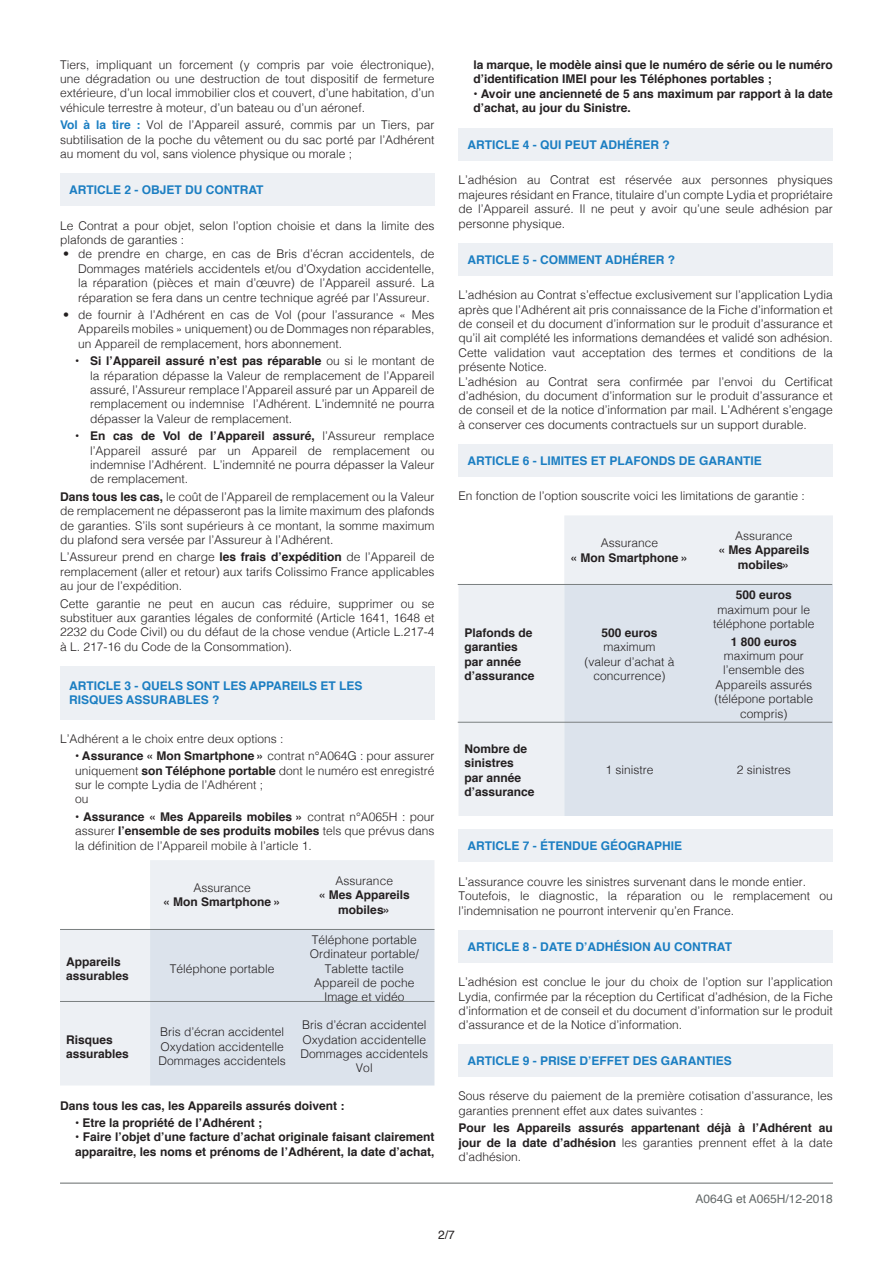
<style>
.page{position:relative;width:893px;height:1263px;background:#fff}
.page>*{position:absolute;margin:0;border:0;box-sizing:border-box;transform-origin:0 0}
.t1{font:300 12px/14.4px "Helvetica";color:#231f20;text-align:justify}
.t2{font:700 12px/14.4px "Helvetica";color:#231f20}
.t3{font:700 12px/14.4px "Helvetica";color:#1b7ec2}
.t4{font:12px "Helvetica";color:#646969}
.t5{font:12px "Helvetica";color:#231f20}
.s1{font-weight:700;color:#1b7ec2}
.s2{font-weight:700}
.s3{font-weight:300}
</style>
<div class="page">
<div style="left:60px;top:173px;width:374px;height:33px;background:#edf0f4"></div>
<div style="left:60px;top:666px;width:374px;height:53px;background:#edf0f4"></div>
<div style="left:458px;top:128px;width:374px;height:33px;background:#edf0f4"></div>
<div style="left:458px;top:829px;width:374px;height:33px;background:#edf0f4"></div>
<div style="left:458px;top:930px;width:374px;height:33px;background:#edf0f4"></div>
<div style="left:458px;top:1044px;width:374px;height:33px;background:#edf0f4"></div>
<div style="left:458px;top:243px;width:374px;height:33px;background:#edf0f4"></div>
<div style="left:458px;top:444px;width:374px;height:33px;background:#edf0f4"></div>
<hr style="left:60px;top:1183px;width:772px;height:1px;background:#646969">
<svg style="left:60px;top:860px;width:374px;height:226px;background:#e5eaf0"></svg>
<svg style="left:458px;top:515px;width:374px;height:301px"></svg>
<div style="left:564px;top:585px;width:268px;height:231px;background:#dce3ec"></div>
<hr style="left:458px;top:722px;width:374px;height:1px;background:#7a7f80">
<hr style="left:60px;top:1001px;width:374px;height:1px;background:#7a7f80">
<hr style="left:458px;top:584px;width:374px;height:1px;background:#7a7f80">
<hr style="left:60px;top:929px;width:374px;height:1px;background:#7a7f80">
<p class="t1" style="left:60px;top:56px;width:376px">Tiers, impliquant un forcement (y compris par voie électronique), une dégradation ou une destruction de tout dispositif de fermeture extérieure, d’un local immobilier clos et couvert, d’une habitation, d’un véhicule terrestre à moteur, d’un bateau ou d’un aéronef.</p>
<p class="t1" style="left:60px;top:117px;width:376px"><span class="s1">Vol à la tire :</span> Vol de l’Appareil assuré, commis par un Tiers, par subtilisation de la poche du vêtement ou du sac porté par l’Adhérent au moment du vol, sans violence physique ou morale ;</p>
<p class="t3" style="left:69px;top:183px;width:196px">ARTICLE 2 - OBJET DU CONTRAT</p>
<p class="t1" style="left:60px;top:217px;width:376px">Le Contrat a pour objet, selon l’option choisie et dans la limite des plafonds de garanties :</p>
<p class="t1" style="left:78px;top:246px;width:358px;text-indent:-15px">• de prendre en charge, en cas de Bris d’écran accidentels, de Dommages matériels accidentels et/ou d’Oxydation accidentelle, la réparation (pièces et main d’œuvre) de l’Appareil assuré. La réparation se fera dans un centre technique agréé par l’Assureur.</p>
<p class="t1" style="left:78px;top:307px;width:358px;text-indent:-15px">• de fournir à l’Adhérent en cas de Vol (pour l’assurance « Mes Appareils mobiles » uniquement) ou de Dommages non réparables, un Appareil de remplacement, hors abonnement.</p>
<p class="t1" style="left:90px;top:353px;width:346px;text-indent:-15px"><span class="s2">• Si l’Appareil assuré n’est pas réparable</span> ou si le montant de la réparation dépasse la Valeur de remplacement de l’Appareil assuré, l’Assureur remplace l’Appareil assuré par un Appareil de remplacement ou indemnise l’Adhérent. L’indemnité ne pourra dépasser la Valeur de remplacement.</p>
<p class="t1" style="left:90px;top:428px;width:346px;text-indent:-15px"><span class="s2">• En cas de Vol de l’Appareil assuré,</span> l’Assureur remplace l’Appareil assuré par un Appareil de remplacement ou indemnise l’Adhérent. L’indemnité ne pourra dépasser la Valeur de remplacement.</p>
<p class="t1" style="left:60px;top:489px;width:376px"><span class="s2">Dans tous les cas,</span> le coût de l’Appareil de remplacement ou la Valeur de remplacement ne dépasseront pas la limite maximum des plafonds de garanties. S’ils sont supérieurs à ce montant, la somme maximum du plafond sera versée par l’Assureur à l’Adhérent.</p>
<p class="t1" style="left:60px;top:549px;width:376px">L’Assureur prend en charge <span class="s2">les frais d’expédition</span> de l’Appareil de remplacement (aller et retour) aux tarifs Colissimo France applicables au jour de l’expédition.</p>
<p class="t1" style="left:60px;top:595px;width:376px">Cette garantie ne peut en aucun cas réduire, supprimer ou se substituer aux garanties légales de conformité (Article 1641, 1648 et 2232 du Code Civil) ou du défaut de la chose vendue (Article L.217-4 à L. 217-16 du Code de la Consommation).</p>
<p class="t3" style="left:69px;top:679px;width:295px">ARTICLE 3 - QUELS SONT LES APPAREILS ET LES<br>RISQUES ASSURABLES ?</p>
<p class="t1" style="left:60px;top:731px;width:225px">L’Adhérent a le choix entre deux options :</p>
<p class="t1" style="left:75px;top:748px;width:361px"><span class="s2">• Assurance « Mon Smartphone »</span> contrat n°A064G : pour assurer uniquement <span class="s2">son Téléphone portable</span> dont le numéro est enregistré sur le compte Lydia de l’Adhérent ;</p>
<p class="t1" style="left:75px;top:791px;width:15px">ou</p>
<p class="t1" style="left:75px;top:809px;width:361px"><span class="s2">• Assurance « Mes Appareils mobiles »</span> contrat n°A065H : pour assurer <span class="s2">l’ensemble de ses produits mobiles</span> tels que prévus dans la définition de l’Appareil mobile à l’article 1.</p>
<p class="t1" style="left:193px;top:880px;width:59px">Assurance</p>
<p class="t2" style="left:163px;top:895px;width:120px">« Mon Smartphone »</p>
<p class="t2" style="left:66px;top:954px;width:64px">Appareils assurables</p>
<p class="t1" style="left:170px;top:960px;width:106px">Téléphone portable</p>
<p class="t2" style="left:66px;top:1032px;width:64px">Risques assurables</p>
<p class="t1" style="left:160px;top:1024px;width:126px">Bris d’écran accidentel</p>
<p class="t1" style="left:160px;top:1038px;width:125px">Oxydation accidentelle</p>
<p class="t1" style="left:158px;top:1053px;width:129px">Dommages accidentels</p>
<p class="t1" style="left:335px;top:872px;width:59px">Assurance</p>
<p class="t2" style="left:319px;top:888px;width:92px;text-align:center">« Mes Appareils mobiles»</p>
<p class="t1" style="left:312px;top:931px;width:106px">Téléphone portable</p>
<p class="t1" style="left:310px;top:946px;width:110px;text-align:center">Ordinateur portable/<br>Tablette tactile</p>
<p class="t1" style="left:314px;top:975px;width:102px">Appareil de poche</p>
<p class="t1" style="left:324px;top:989px;width:82px">Image et vidéo</p>
<p class="t1" style="left:302px;top:1017px;width:126px">Bris d’écran accidentel</p>
<p class="t1" style="left:302px;top:1031px;width:125px">Oxydation accidentelle</p>
<p class="t1" style="left:300px;top:1046px;width:129px">Dommages accidentels</p>
<p class="t1" style="left:356px;top:1060px;width:18px">Vol</p>
<p class="t2" style="left:60px;top:1098px;width:286px">Dans tous les cas, les Appareils assurés doivent :</p>
<p class="t2" style="left:75px;top:1116px;width:188px">• Etre la propriété de l’Adhérent ;</p>
<p class="t2" style="left:75px;top:1130px;width:361px">• Faire l’objet d’une facture d’achat originale faisant clairement apparaitre, les noms et prénoms de l’Adhérent, la date d’achat,</p>
<p class="t2" style="left:473px;top:58px;width:361px">la marque, le modèle ainsi que le numéro de série ou le numéro d’identification IMEI pour les Téléphones portables ;</p>
<p class="t2" style="left:473px;top:87px;width:361px">• Avoir une ancienneté de 5 ans maximum par rapport à la date d’achat, au jour du Sinistre.</p>
<p class="t3" style="left:467px;top:138px;width:204px">ARTICLE 4 - QUI PEUT ADHÉRER ?</p>
<p class="t1" style="left:458px;top:172px;width:376px">L’adhésion au Contrat est réservée aux personnes physiques majeures résidant en France, titulaire d’un compte Lydia et propriétaire de l’Appareil assuré. Il ne peut y avoir qu’une seule adhésion par personne physique.</p>
<p class="t3" style="left:467px;top:252px;width:209px">ARTICLE 5 - COMMENT ADHÉRER ?</p>
<p class="t1" style="left:458px;top:287px;width:376px">L’adhésion au Contrat s’effectue exclusivement sur l’application Lydia après que l’Adhérent ait pris connaissance de la Fiche d’information et de conseil et du document d’information sur le produit d’assurance et qu’il ait complété les informations demandées et validé son adhésion.<br>Cette validation vaut acceptation des termes et conditions de la présente Notice.</p>
<p class="t1" style="left:458px;top:373px;width:376px">L’adhésion au Contrat sera confirmée par l’envoi du Certificat d’adhésion, du document d’information sur le produit d’assurance et de conseil et de la notice d’information par mail. L’Adhérent s’engage à conserver ces documents contractuels sur un support durable.</p>
<p class="t3" style="left:467px;top:454px;width:296px">ARTICLE 6 - LIMITES ET PLAFONDS DE GARANTIE</p>
<p class="t1" style="left:458px;top:488px;width:348px">En fonction de l’option souscrite voici les limitations de garantie :</p>
<p class="t2" style="left:464px;top:626px;width:70px">Plafonds de garanties</p>
<p class="t2" style="left:464px;top:654px;width:72px">par année d’assurance</p>
<p class="t2" style="left:464px;top:741px;width:72px">Nombre de sinistres par année d’assurance</p>
<p class="t1" style="left:601px;top:535px;width:59px">Assurance</p>
<p class="t2" style="left:570px;top:550px;width:120px">« Mon Smartphone »</p>
<p class="t2" style="left:601px;top:626px;width:58px">500 euros</p>
<p class="t1" style="left:584px;top:639px;width:92px;text-align:center">maximum (valeur d’achat à concurrence)</p>
<p class="t1" style="left:735px;top:528px;width:59px">Assurance</p>
<p class="t2" style="left:718px;top:543px;width:92px;text-align:center">« Mes Appareils mobiles»</p>
<p class="t2" style="left:735px;top:588px;width:58px">500 euros</p>
<p class="t1" style="left:713px;top:601px;width:103px;text-align:center">maximum pour le téléphone portable</p>
<p class="t2" style="left:730px;top:634px;width:68px">1 800 euros</p>
<p class="t1" style="left:714px;top:648px;width:100px;text-align:center">maximum pour l’ensemble des<br>Appareils assurés (télépone portable compris)</p>
<p class="t1" style="left:605px;top:762px;width:50px">1 sinistre</p>
<p class="t1" style="left:736px;top:762px;width:56px">2 sinistres</p>
<p class="t3" style="left:467px;top:839px;width:216px">ARTICLE 7 - ÉTENDUE GÉOGRAPHIE</p>
<p class="t1" style="left:458px;top:873px;width:349px">L’assurance couvre les sinistres survenant dans le monde entier.</p>
<p class="t1" style="left:458px;top:888px;width:376px">Toutefois, le diagnostic, la réparation ou le remplacement ou l’indemnisation ne pourront intervenir qu’en France.</p>
<p class="t3" style="left:467px;top:939px;width:266px">ARTICLE 8 - DATE D’ADHÉSION AU CONTRAT</p>
<p class="t1" style="left:458px;top:974px;width:376px">L’adhésion est conclue le jour du choix de l’option sur l’application Lydia, confirmée par la réception du Certificat d’adhésion, de la Fiche d’information et de conseil et du document d’information sur le produit d’assurance et de la Notice d’information.</p>
<p class="t3" style="left:467px;top:1054px;width:266px">ARTICLE 9 - PRISE D’EFFET DES GARANTIES</p>
<p class="t1" style="left:458px;top:1088px;width:376px">Sous réserve du paiement de la première cotisation d’assurance, les garanties prennent effet aux dates suivantes :</p>
<p class="t2" style="left:458px;top:1121px;width:376px;text-align:justify">Pour les Appareils assurés appartenant déjà à l’Adhérent au jour de la date d’adhésion <span class="s3">les garanties prennent effet à la date d’adhésion.</span></p>
<p class="t4" style="left:695px;top:1190px;width:139px">A064G et A065H/12-2018</p>
<p class="t5" style="left:438px;top:1226px;width:18px">2/7</p>
</div>
